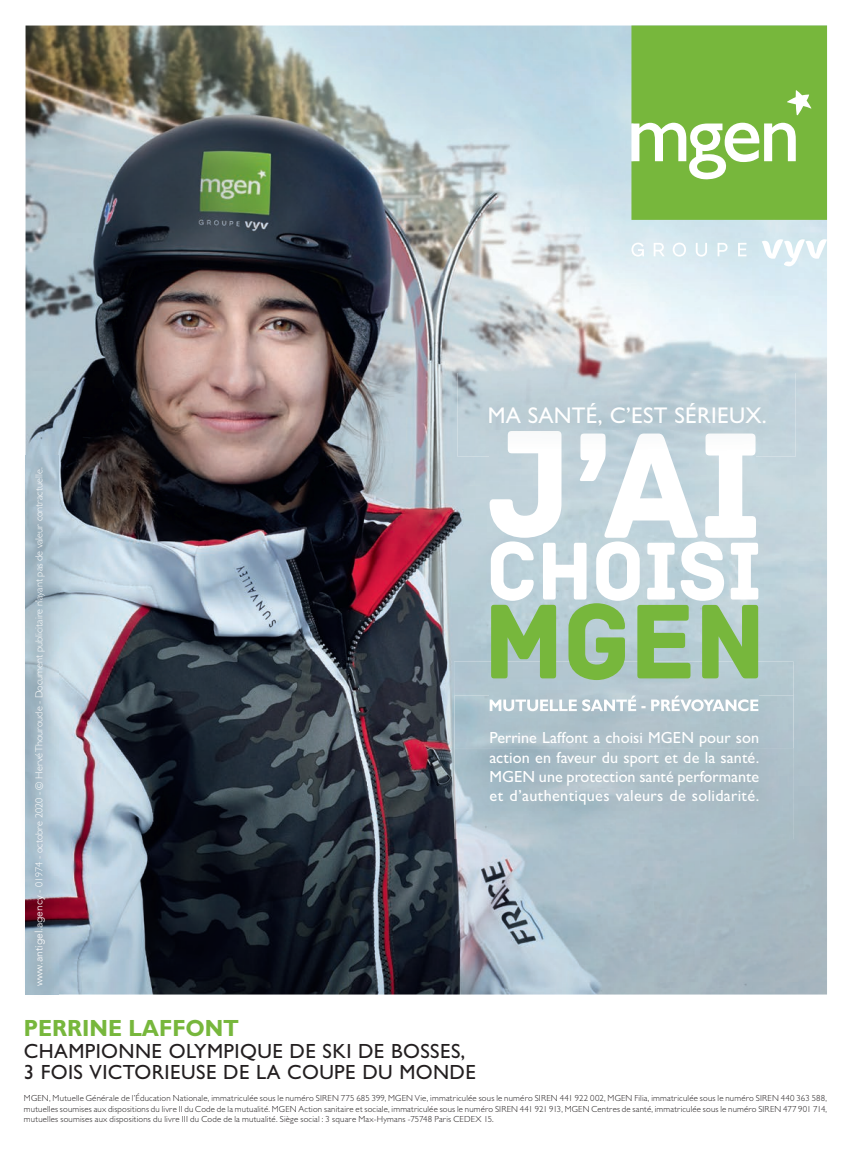
<style>
.page{position:relative;width:851px;height:1149px;background:#fff}
.page>*{position:absolute;margin:0;border:0;box-sizing:border-box;transform-origin:0 0}
.t1{font:158.25px "Archive";color:#fff;scale:.94 1}
.t2{font:111.6px "Archive";color:#77b73c;scale:.94 1}
.t3{font:86.25px "Archive";letter-spacing:-.01em;color:#fff;scale:.94 1}
.t4{font:700 23.4px "Mgen Gill Sans MT Pro";color:#77b73c;scale:.94 1}
.t5{font:500 22.65px "Mgen Gill Sans MT Pro";letter-spacing:.01em;color:#fff}
.t6{font:500 20.55px/20.5px "Mgen Gill Sans MT Pro";letter-spacing:.02em;color:#231f20}
.t7{font:500 16.2px/19.4px "Mgen Gill Sans MT Pro";letter-spacing:.005em;color:#fff;text-align:justify}
.t8{font:300 10.2px "Mgen Gill Sans MT Pro";color:#fff}
.t9{font:300 8.85px/10.2px "Mgen Gill Sans MT Pro";letter-spacing:.02em;color:#231f20;text-align:justify}
.s1{font-family:"Avenir"}
</style>
<div class="page">
<img style="left:26px;top:26px;width:800px;height:968px">
<div style="left:454px;top:661px;width:339px;height:34px;background:#b3c7d0"></div>
<img style="left:457px;top:373px;width:338px;height:83px">
<img style="left:489px;top:431px;width:266px;height:25px">
<img style="left:454px;top:747px;width:339px;height:91px">
<img style="left:454px;top:695px;width:339px;height:52px">
<img style="left:489px;top:695px;width:269px;height:16px">
<img style="left:25px;top:455px;width:33px;height:540px">
<img style="left:26px;top:455px;width:32px;height:539px">
<svg style="left:631px;top:242px;width:12px;height:14px"></svg>
<svg style="left:653px;top:243px;width:11px;height:13px"></svg>
<svg style="left:672px;top:242px;width:14px;height:14px"></svg>
<svg style="left:695px;top:243px;width:12px;height:13px"></svg>
<svg style="left:717px;top:243px;width:10px;height:13px"></svg>
<svg style="left:738px;top:243px;width:8px;height:13px"></svg>
<svg style="left:761px;top:239px;width:65px;height:27px"></svg>
<svg style="left:631px;top:26px;width:195px;height:194px;background:#85be51"></svg>
<p class="t8" style="left:33px;top:985px;width:520px;rotate:-90deg"><span class="s1">www.antigel.agency</span> - 01974 - octobre 2020 - © Hervé Thouroude - Document publicitaire n’ayant pas de valeur contractuelle.</p>
<h3 class="t5" style="left:488px;top:402px;width:280px">MA SANTÉ, C’EST SÉRIEUX.</h3>
<h1 class="t1" style="left:485px;top:392px;width:298px">J’AI</h1>
<h3 class="t3" style="left:486px;top:520px;width:295px">CHOISI</h3>
<h2 class="t2" style="left:483px;top:575px;width:302px">MGEN</h2>
<h3 class="t7" style="left:489px;top:727px;width:271px">Perrine Laffont a choisi MGEN pour son action en faveur du sport et de la santé.<br>MGEN une protection santé performante et d’authentiques valeurs de solidarité.</h3>
<h3 class="t4" style="left:24px;top:1012px;width:230px">PERRINE LAFFONT</h3>
<h3 class="t6" style="left:24px;top:1040px;width:453px">CHAMPIONNE OLYMPIQUE DE SKI DE BOSSES,<br>3 FOIS VICTORIEUSE DE LA COUPE DU MONDE</h3>
<p class="t9" style="left:24px;top:1092px;width:804px">MGEN, Mutuelle Générale de l’Éducation Nationale, immatriculée sous le numéro SIREN 775 685 399, MGEN Vie, immatriculée sous le numéro SIREN 441 922 002, MGEN Filia, immatriculée sous le numéro SIREN 440 363 588, mutuelles soumises aux dispositions du livre II du Code de la mutualité. MGEN Action sanitaire et sociale, immatriculée sous le numéro SIREN 441 921 913, MGEN Centres de santé, immatriculée sous le numéro SIREN 477 901 714, mutuelles soumises aux dispositions du livre III du Code de la mutualité. Siège social : 3 square Max-Hymans -75748 Paris CEDEX 15.</p>
</div>
